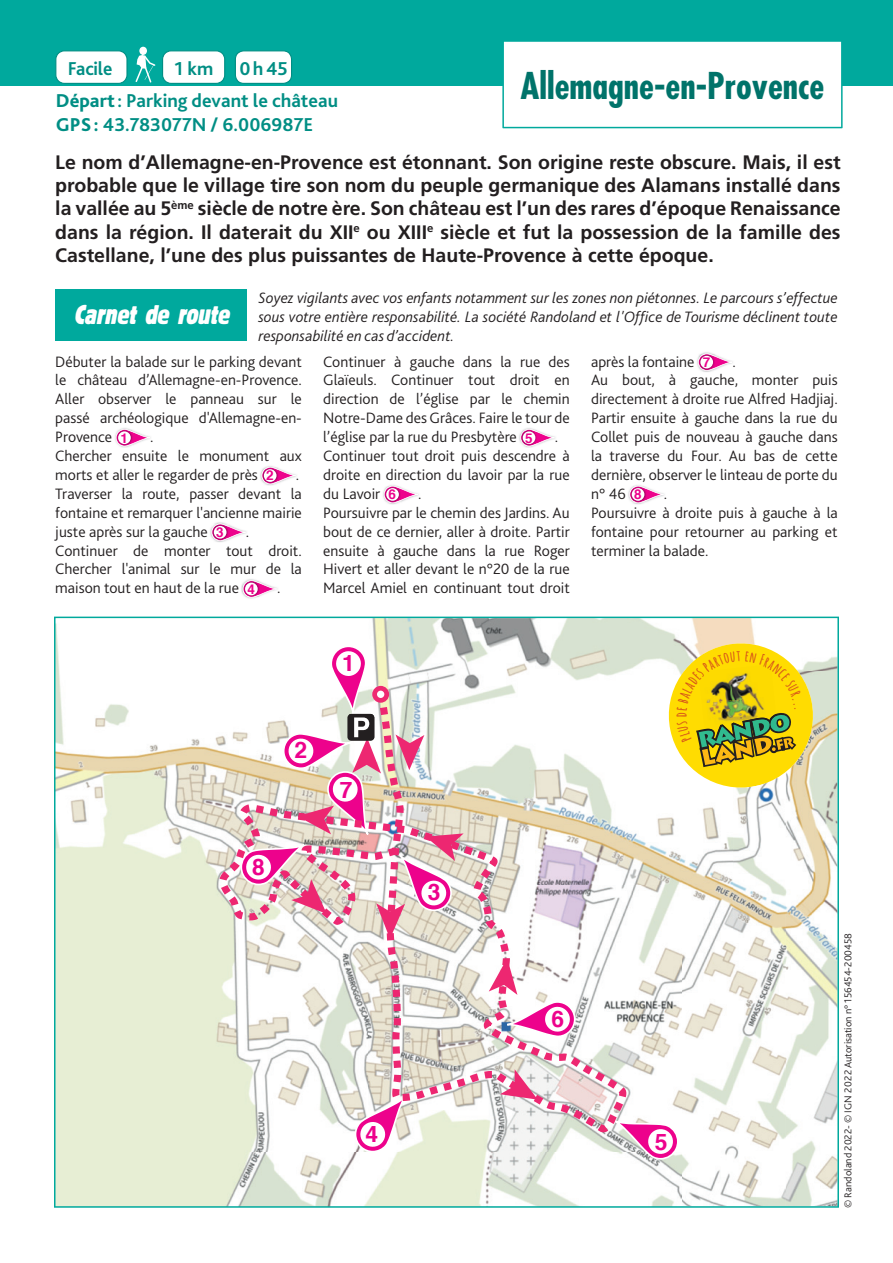
<style>
.page{position:relative;width:893px;height:1263px;background:#fff}
.page>*{position:absolute;margin:0;border:0;box-sizing:border-box;transform-origin:0 0}
.t1{font:700 condensed 36px "Futura Std";color:#00736a}
.t2{font:italic 28.5px "Block Cond FO";color:#fff}
.t3{font:700 22.65px "Helvetica";color:#ed028c}
.t4{font:700 19.5px/23.4px "Frutiger";color:#231f20;text-align:justify}
.t5{font:700 19.5px/24.2px "Bliss 2";color:#008e84}
.t6{font:300 15.75px/18.9px "Bliss 2";color:#231f20}
.t7{font:italic 300 15.75px/18.9px "Bliss 2";color:#231f20;text-align:justify}
.t8{font:300 10.5px "Bliss 2";color:#231f20}
.s1{font-weight:800}
.s2{font-family:"Helvetica";font-weight:700;font-size:13.5px;color:#ed028c}
</style>
<div class="page">
<div style="left:0;top:0;width:893px;height:85px;background:#00a99d"></div>
<svg style="left:135px;top:47px;width:20px;height:36px"></svg>
<svg style="left:162px;top:50px;width:63px;height:34px"></svg>
<svg style="left:55px;top:50px;width:73px;height:34px"></svg>
<svg style="left:235px;top:50px;width:57px;height:34px"></svg>
<div style="left:502px;top:41px;width:341px;height:87px;background:#fff"></div>
<svg style="left:54px;top:617px;width:785px;height:591px"></svg>
<div style="left:56px;top:289px;width:191px;height:51px;background:#00a99d"></div>
<img style="left:115px;top:428px;width:36px;height:20px">
<svg style="left:133px;top:429px;width:17px;height:17px"></svg>
<img style="left:116px;top:429px;width:17px;height:17px">
<img style="left:117px;top:430px;width:16px;height:16px">
<div style="left:118px;top:431px;width:13px;height:13px;background:#fff;border-radius:50%"></div>
<img style="left:260px;top:466px;width:37px;height:20px">
<svg style="left:278px;top:467px;width:18px;height:17px"></svg>
<img style="left:262px;top:467px;width:16px;height:17px">
<img style="left:262px;top:468px;width:16px;height:15px">
<div style="left:264px;top:469px;width:13px;height:13px;background:#fff;border-radius:50%"></div>
<img style="left:210px;top:522px;width:36px;height:20px">
<svg style="left:211px;top:524px;width:34px;height:17px"></svg>
<img style="left:212px;top:524px;width:16px;height:16px">
<div style="left:214px;top:526px;width:12px;height:13px;background:#fff;border-radius:50%"></div>
<img style="left:241px;top:579px;width:37px;height:20px">
<svg style="left:243px;top:580px;width:34px;height:18px"></svg>
<img style="left:243px;top:581px;width:17px;height:16px">
<div style="left:245px;top:583px;width:13px;height:12px;background:#fff;border-radius:50%"></div>
<img style="left:519px;top:428px;width:37px;height:20px">
<svg style="left:520px;top:429px;width:34px;height:17px"></svg>
<img style="left:521px;top:429px;width:16px;height:1px">
<img style="left:521px;top:430px;width:16px;height:16px">
<div style="left:523px;top:431px;width:12px;height:13px;background:#fff;border-radius:50%"></div>
<img style="left:383px;top:485px;width:36px;height:20px">
<svg style="left:401px;top:486px;width:17px;height:17px"></svg>
<img style="left:384px;top:486px;width:17px;height:17px">
<img style="left:385px;top:486px;width:16px;height:16px">
<div style="left:386px;top:488px;width:13px;height:13px;background:#fff;border-radius:50%"></div>
<img style="left:697px;top:352px;width:36px;height:20px">
<svg style="left:698px;top:353px;width:34px;height:18px"></svg>
<img style="left:698px;top:354px;width:1px;height:16px">
<img style="left:699px;top:354px;width:16px;height:16px">
<div style="left:700px;top:356px;width:13px;height:12px;background:#fff;border-radius:50%"></div>
<img style="left:628px;top:485px;width:37px;height:20px">
<svg style="left:629px;top:486px;width:34px;height:17px"></svg>
<img style="left:630px;top:502px;width:16px;height:1px">
<img style="left:630px;top:486px;width:16px;height:16px">
<div style="left:632px;top:488px;width:12px;height:13px;background:#fff;border-radius:50%"></div>
<svg style="left:662px;top:637px;width:157px;height:157px"></svg>
<p class="t5" style="left:68px;top:56px;width:46px">Facile</p>
<p class="t5" style="left:175px;top:56px;width:40px">1 km</p>
<p class="t5" style="left:239px;top:55px;width:50px">0 h 45</p>
<p class="t5" style="left:56px;top:88px;width:284px"><span class="s1">Départ</span> : Parking devant le château<br><span class="s1">GPS :</span> 43.783077N / 6.006987E</p>
<h1 class="t1" style="left:521px;top:63px;width:305px">Allemagne-en-Provence</h1>
<p class="t4" style="left:55px;top:150px;width:787px">Le nom d’Allemagne-en-Provence est étonnant. Son origine reste obscure. Mais, il est probable que le village tire son nom du peuple germanique des Alamans installé dans la vallée au 5<sup>ème</sup> siècle de notre ère. Son château est l’un des rares d’époque Renaissance dans la région. Il daterait du XII<sup>e</sup> ou XIII<sup>e</sup> siècle et fut la possession de la famille des Castellane, l’une des plus puissantes de Haute-Provence à cette époque.</p>
<p class="t7" style="left:258px;top:288px;width:581px">Soyez vigilants avec vos enfants notamment sur les zones non piétonnes. Le parcours s’effectue sous votre entière responsabilité. La société Randoland et l'Office de Tourisme déclinent toute responsabilité en cas d’accident.</p>
<h2 class="t2" style="left:74px;top:299px;width:162px">Carnet de route</h2>
<p class="t6" style="left:55px;top:351px;width:248px;text-align:justify">Débuter la balade sur le parking devant le château d’Allemagne-en-Provence.<br>Aller observer le panneau sur le passé archéologique d'Allemagne-en-Provence <span class="s2">1</span></p>
<p class="t6" style="left:55px;top:427px;width:248px;text-indent:95px">.<br>Chercher ensuite le monument aux morts et aller le regarder de près <span class="s2">2</span></p>
<p class="t6" style="left:323px;top:351px;width:248px;text-align:justify">Continuer à gauche dans la rue des Glaïeuls. Continuer tout droit en direction de l’église par le chemin Notre-Dame des Grâces. Faire le tour de l’église par la rue du Presbytère <span class="s2">5</span></p>
<p class="t6" style="left:591px;top:351px;width:121px">après la fontaine <span class="s2">7</span></p>
<p class="t6" style="left:591px;top:351px;width:248px;text-indent:141px">.<br>Au bout, à gauche, monter puis directement à droite rue Alfred Hadjiaj.<br>Partir ensuite à gauche dans la rue du<br>Collet puis de nouveau à gauche dans la traverse du Four. Au bas de cette dernière, observer le linteau de porte du n° 46 <span class="s2">8</span></p>
<p class="t6" style="left:591px;top:484px;width:248px;text-indent:73px">.<br>Poursuivre à droite puis à gauche à la fontaine pour retourner au parking et terminer la balade.</p>
<p class="t6" style="left:323px;top:427px;width:248px;text-indent:232px">.<br>Continuer tout droit puis descendre à droite en direction du lavoir par la rue du Lavoir <span class="s2">6</span></p>
<p class="t6" style="left:323px;top:484px;width:248px;text-indent:95px">.<br>Poursuivre par le chemin des Jardins. Au bout de ce dernier, aller à droite. Partir ensuite à gauche dans la rue Roger<br>Hivert et aller devant le n°20 de la rue<br>Marcel Amiel en continuant tout droit</p>
<p class="t6" style="left:55px;top:465px;width:248px;text-indent:241px">.<br>Traverser la route, passer devant la fontaine et remarquer l'ancienne mairie juste après sur la gauche <span class="s2">3</span></p>
<p class="t6" style="left:55px;top:522px;width:248px;text-indent:191px">.<br>Continuer de monter tout droit.<br>Chercher l'animal sur le mur de la maison tout en haut de la rue <span class="s2">4</span></p>
<p class="t6" style="left:277px;top:578px;width:5px">.</p>
<h3 class="t3" style="left:295px;top:732px;width:14px">2</h3>
<h3 class="t3" style="left:252px;top:848px;width:14px">8</h3>
<h3 class="t3" style="left:342px;top:645px;width:14px">1</h3>
<h3 class="t3" style="left:340px;top:772px;width:14px">7</h3>
<h3 class="t3" style="left:428px;top:874px;width:14px">3</h3>
<h3 class="t3" style="left:365px;top:1116px;width:14px">4</h3>
<h3 class="t3" style="left:551px;top:1001px;width:14px">6</h3>
<h3 class="t3" style="left:655px;top:1124px;width:14px">5</h3>
<p class="t8" style="left:841px;top:1208px;width:276px;rotate:-90deg">© Randoland 2022- © IGN 2 022 Autorisation n° 156454-200458</p>
</div>
